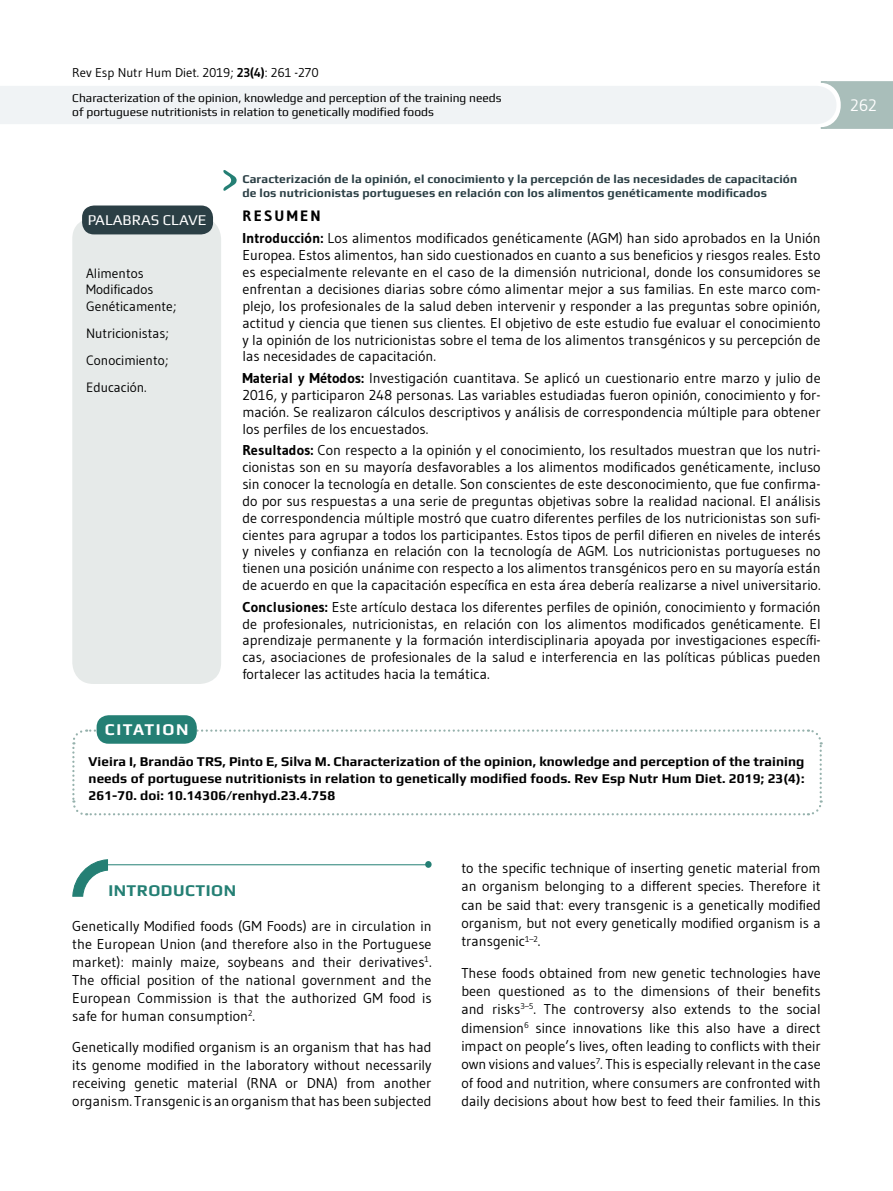
<style>
.page{position:relative;width:893px;height:1191px;background:#fff}
.page>*{position:absolute;margin:0;border:0;box-sizing:border-box;transform-origin:0 0}
.t1{font:700 16.5px "Play";letter-spacing:.03em;color:#247f74}
.t2{font:700 16.5px "Play";letter-spacing:.1em;color:#fff}
.t3{font:16.5px "Gudea";color:#fff}
.t4{font:15px "Play";color:#fff}
.t5{font:700 15px "Gudea";letter-spacing:.15em;color:#000}
.t6{font:14.25px/17px "Gudea";color:#000;text-align:justify}
.t7{font:700 13.5px/17.2px "Play";letter-spacing:.005em;color:#000;text-align:justify}
.t8{font:13.5px/16.5px "Gudea";color:#000}
.t9{font:12.75px "Gudea";color:#000}
.t10{font:700 12px/14.4px "Play";letter-spacing:.01em;color:#2b3f45}
.t11{font:12px/13.5px "Play";color:#000}
.s1{font-weight:700}
</style>
<div class="page">
<div style="left:72px;top:218px;width:149px;height:466px;background:#e6eae9;border-radius:21px"></div>
<div style="left:82px;top:205px;width:131px;height:29px;background:#2b3f45;border-radius:12px"></div>
<svg style="left:223px;top:170px;width:14px;height:21px"></svg>
<svg style="left:0;top:81px;width:893px;height:48px"></svg>
<svg style="left:72px;top:728px;width:751px;height:88px"></svg>
<div style="left:97px;top:715px;width:100px;height:28px;background:#247f74;border-radius:12px"></div>
<hr style="left:101px;top:864px;width:325px;height:1px;background:#247f74">
<div style="left:425px;top:861px;width:7px;height:7px;background:#247f74;border-radius:50%"></div>
<svg style="left:72px;top:859px;width:37px;height:38px"></svg>
<p class="t9" style="left:72px;top:65px;width:248px">Rev Esp Nutr Hum Diet. 2019; <span class="s1">23(4)</span>: 261 -270</p>
<p class="t11" style="left:72px;top:91px;width:431px">Characterization of the opinion, knowledge and perception of the training needs of portuguese nutritionists in relation to genetically modified foods</p>
<p class="t4" style="left:88px;top:211px;width:120px">PALABRAS CLAVE</p>
<p class="t8" style="left:86px;top:265px;width:92px">Alimentos<br>Modificados<br>Genéticamente;</p>
<p class="t8" style="left:86px;top:319px;width:84px;line-height:27.2px;text-align:justify">Nutricionistas; Conocimiento; Educación.</p>
<p class="t2" style="left:105px;top:720px;width:85px">CITATION</p>
<p class="t10" style="left:242px;top:171px;width:556px">Caracterización de la opinión, el conocimiento y la percepción de las necesidades de capacitación de los nutricionistas portugueses en relación con los alimentos genéticamente modificados</p>
<p class="t5" style="left:242px;top:206px;width:80px">RESUMEN</p>
<p class="t6" style="left:242px;top:229px;width:580px"><span class="s1">Introducción:</span> Los alimentos modificados genéticamente (AGM) han sido aprobados en la Unión Europea. Estos alimentos, han sido cuestionados en cuanto a sus beneficios y riesgos reales. Esto es especialmente relevante en el caso de la dimensión nutricional, donde los consumidores se enfrentan a decisiones diarias sobre cómo alimentar mejor a sus familias. En este marco com&shy;plejo, los profesionales de la salud deben intervenir y responder a las preguntas sobre opinión, actitud y ciencia que tienen sus clientes. El objetivo de este estudio fue evaluar el conocimiento y la opinión de los nutricionistas sobre el tema de los alimentos transgénicos y su percepción de las necesidades de capacitación.</p>
<p class="t6" style="left:242px;top:369px;width:580px"><span class="s1">Material y Métodos:</span> Investigación cuantitava. Se aplicó un cuestionario entre marzo y julio de 2016, y participaron 248 personas. Las variables estudiadas fueron opinión, conocimiento y for&shy;mación. Se realizaron cálculos descriptivos y análisis de correspondencia múltiple para obtener los perfiles de los encuestados.</p>
<p class="t6" style="left:242px;top:441px;width:580px"><span class="s1">Resultados:</span> Con respecto a la opinión y el conocimiento, los resultados muestran que los nutri&shy;cionistas son en su mayoría desfavorables a los alimentos modificados genéticamente, incluso sin conocer la tecnología en detalle. Son conscientes de este desconocimiento, que fue confirma&shy;do por sus respuestas a una serie de preguntas objetivas sobre la realidad nacional. El análisis de correspondencia múltiple mostró que cuatro diferentes perfiles de los nutricionistas son sufi&shy;cientes para agrupar a todos los participantes. Estos tipos de perfil difieren en niveles de interés y niveles y confianza en relación con la tecnología de AGM. Los nutricionistas portugueses no tienen una posición unánime con respecto a los alimentos transgénicos pero en su mayoría están de acuerdo en que la capacitación específica en esta área debería realizarse a nivel universitario.</p>
<p class="t6" style="left:242px;top:598px;width:580px"><span class="s1">Conclusiones:</span> Este artículo destaca los diferentes perfiles de opinión, conocimiento y formación de profesionales, nutricionistas, en relación con los alimentos modificados genéticamente. El aprendizaje permanente y la formación interdisciplinaria apoyada por investigaciones específi&shy;cas, asociaciones de profesionales de la salud e interferencia en las políticas públicas pueden fortalecer las actitudes hacia la temática.</p>
<p class="t7" style="left:89px;top:752px;width:717px">Vieira I, Brandão TRS, Pinto E, Silva M. Characterization of the opinion, knowledge and perception of the training needs of portuguese nutritionists in relation to genetically modified foods. Rev Esp Nutr Hum Diet. 2019; 23(4):<br>261-70. doi: 10.14306/renhyd.23.4.758</p>
<p class="t1" style="left:108px;top:880px;width:129px">INTRODUCTION</p>
<p class="t6" style="left:72px;top:916px;width:361px;line-height:18px">Genetically Modified foods (GM Foods) are in circulation in the European Union (and therefore also in the Portuguese market): mainly maize, soybeans and their derivatives<sup>1</sup>.<br>The official position of the national government and the European Commission is that the authorized GM food is safe for human consumption<sup>2</sup>.</p>
<p class="t6" style="left:72px;top:1037px;width:361px;line-height:18px">Genetically modified organism is an organism that has had its genome modified in the laboratory without necessarily receiving genetic material (RNA or DNA) from another organism. Transgenic is an organism that has been subjected</p>
<p class="t6" style="left:461px;top:858px;width:361px;line-height:18.3px">to the specific technique of inserting genetic material from an organism belonging to a different species. Therefore it can be said that: every transgenic is a genetically modified organism, but not every genetically modified organism is a transgenic<sup>1–2</sup>.</p>
<p class="t6" style="left:461px;top:963px;width:361px;line-height:18.3px">These foods obtained from new genetic technologies have been questioned as to the dimensions of their benefits and risks<sup>3–5</sup>. The controversy also extends to the social dimension<sup>6</sup> since innovations like this also have a direct impact on people’s lives, often leading to conflicts with their own visions and values<sup>7</sup>. This is especially relevant in the case of food and nutrition, where consumers are confronted with daily decisions about how best to feed their families. In this</p>
<p class="t3" style="left:850px;top:95px;width:28px">262</p>
</div>
